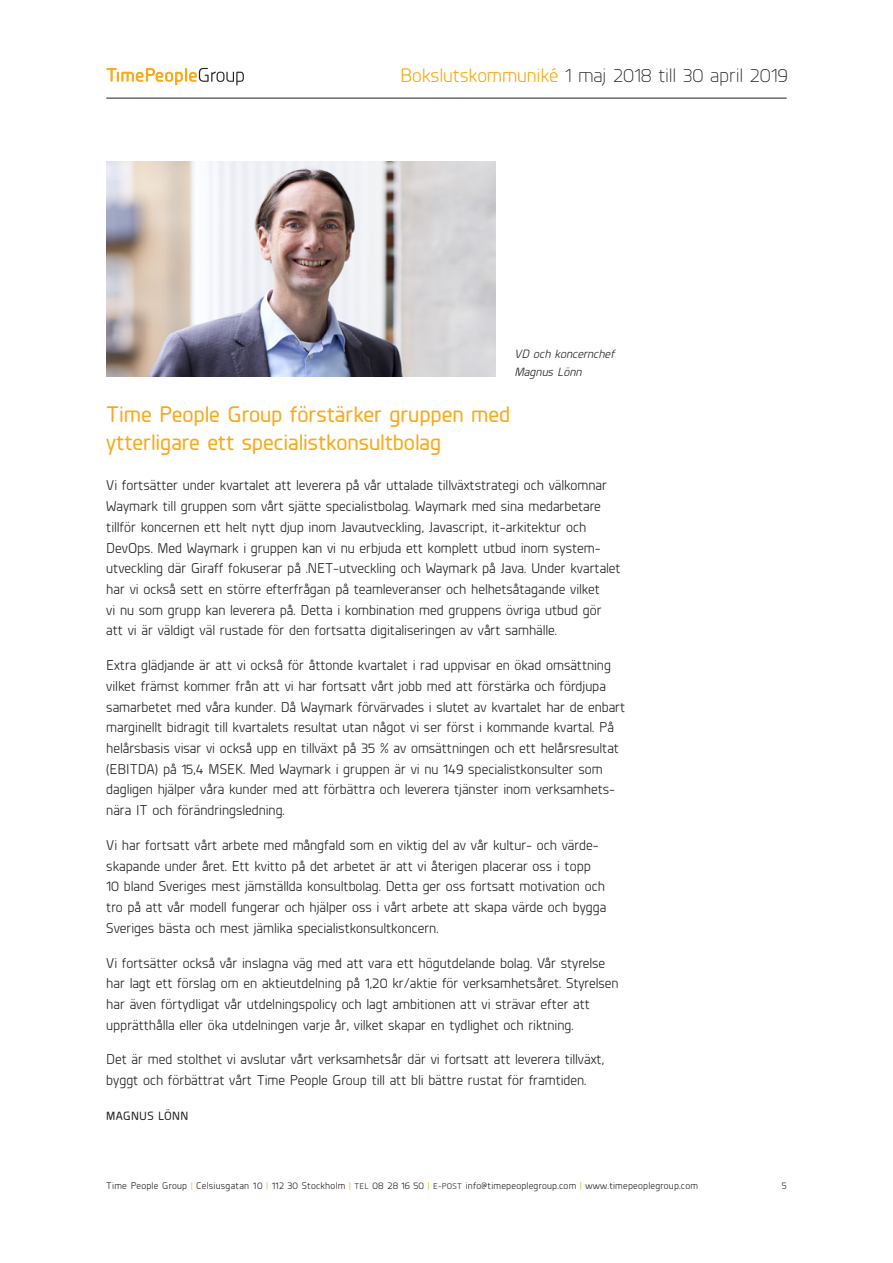
<style>
.page{position:relative;width:893px;height:1263px;background:#fff}
.page>*{position:absolute;margin:0;border:0;box-sizing:border-box;transform-origin:0 0}
.t1{font:500 22.5px/28.5px "Planer";color:#f9a91b}
.t2{font:300 19.5px "Planer";letter-spacing:-.005em;color:#231f20}
.t3{font:14.25px/20.7px "Planer";color:#231f20}
.t4{font:italic 12px/18px "Planer";color:#231f20}
.t5{font:500 12px "Planer";letter-spacing:.025em;color:#231f20}
.t6{font:9.75px "Planer";letter-spacing:.025em;color:#231f20}
.s1{font-weight:400;color:#f9a91b}
.s2{color:#f9a91b}
.s3{font-size:8.25px}
</style>
<div class="page">
<svg style="left:106px;top:68px;width:138px;height:18px"></svg>
<hr style="left:106px;top:98px;width:681px;height:1px;background:#231f20">
<img style="left:106px;top:162px;width:389px;height:214px">
<h2 class="t2" style="left:400px;top:63px;width:389px"><span class="s1">Bokslutskommuniké</span> 1 maj 2018 till 30 april 2019</h2>
<p class="t4" style="left:514px;top:344px;width:101px">VD och koncernchef<br>Magnus Lönn</p>
<p class="t1" style="left:106px;top:398px;width:405px">Time People Group förstärker gruppen med ytterligare ett specialistkonsultbolag</p>
<p class="t3" style="left:106px;top:475px;width:502px">Vi fortsätter under kvartalet att leverera på vår uttalade tillväxtstrategi och välkomnar<br>Waymark till gruppen som vårt sjätte specialistbolag. Waymark med sina medarbetare</p>
<p class="t3" style="left:106px;top:516px;width:516px">tillför koncernen ett helt nytt djup inom Javautveckling, Javascript, it-arkitektur och DevOps. Med Waymark i gruppen kan vi nu erbjuda ett komplett utbud inom system&shy;utveckling där Giraff fokuserar på .NET-utveckling och Waymark på Java. Under kvartalet har vi också sett en större efterfrågan på teamleveranser och helhetsåtagande vilket<br>vi nu som grupp kan leverera på. Detta i kombination med gruppens övriga utbud gör att vi är väldigt väl rustade för den fortsatta digitaliseringen av vårt samhälle.</p>
<p class="t3" style="left:106px;top:654px;width:520px">Extra glädjande är att vi också för åttonde kvartalet i rad uppvisar en ökad omsättning vilket främst kommer från att vi har fortsatt vårt jobb med att förstärka och fördjupa samarbetet med våra kunder. Då Waymark förvärvades i slutet av kvartalet har de enbart marginellt bidragit till kvartalets resultat utan något vi ser först i kommande kvartal. På helårsbasis visar vi också upp en tillväxt på 35 % av omsättningen och ett helårsresultat (EBITDA) på 15,4 MSEK. Med Waymark i gruppen är vi nu 149 specialistkonsulter som dagligen hjälper våra kunder med att förbättra och leverera tjänster inom verksamhets&shy;nära IT och förändringsledning.</p>
<p class="t3" style="left:106px;top:834px;width:502px">Vi har fortsatt vårt arbete med mångfald som en viktig del av vår kultur- och värde&shy;skapande under året. Ett kvitto på det arbetet är att vi återigen placerar oss i topp 10 bland Sveriges mest jämställda konsultbolag. Detta ger oss fortsatt motivation och tro på att vår modell fungerar och hjälper oss i vårt arbete att skapa värde och bygga Sveriges bästa och mest jämlika specialistkonsultkoncern.</p>
<p class="t3" style="left:106px;top:952px;width:514px">Vi fortsätter också vår inslagna väg med att vara ett högutdelande bolag. Vår styrelse har lagt ett förslag om en aktieutdelning på 1,20 kr/aktie för verksamhetsåret. Styrelsen har även förtydligat vår utdelningspolicy och lagt ambitionen att vi strävar efter att upprätthålla eller öka utdelningen varje år, vilket skapar en tydlighet och riktning.</p>
<p class="t3" style="left:106px;top:1048px;width:499px">Det är med stolthet vi avslutar vårt verksamhetsår där vi fortsatt att leverera tillväxt, byggt och förbättrat vårt Time People Group till att bli bättre rustat för framtiden.</p>
<p class="t5" style="left:106px;top:1108px;width:84px">MAGNUS LÖNN</p>
<p class="t6" style="left:106px;top:1179px;width:593px">Time People Group <span class="s2">|</span> Celsiusgatan 10 <span class="s2">|</span> 112 30 Stockholm <span class="s2">|</span> <span class="s3">TEL</span> 08 28 16 50 <span class="s2">|</span> <span class="s3">E-POST</span> info@timepeoplegroup.com <span class="s2">|</span> www.timepeoplegroup.com</p>
<p class="t6" style="left:782px;top:1179px;width:6px">5</p>
</div>
